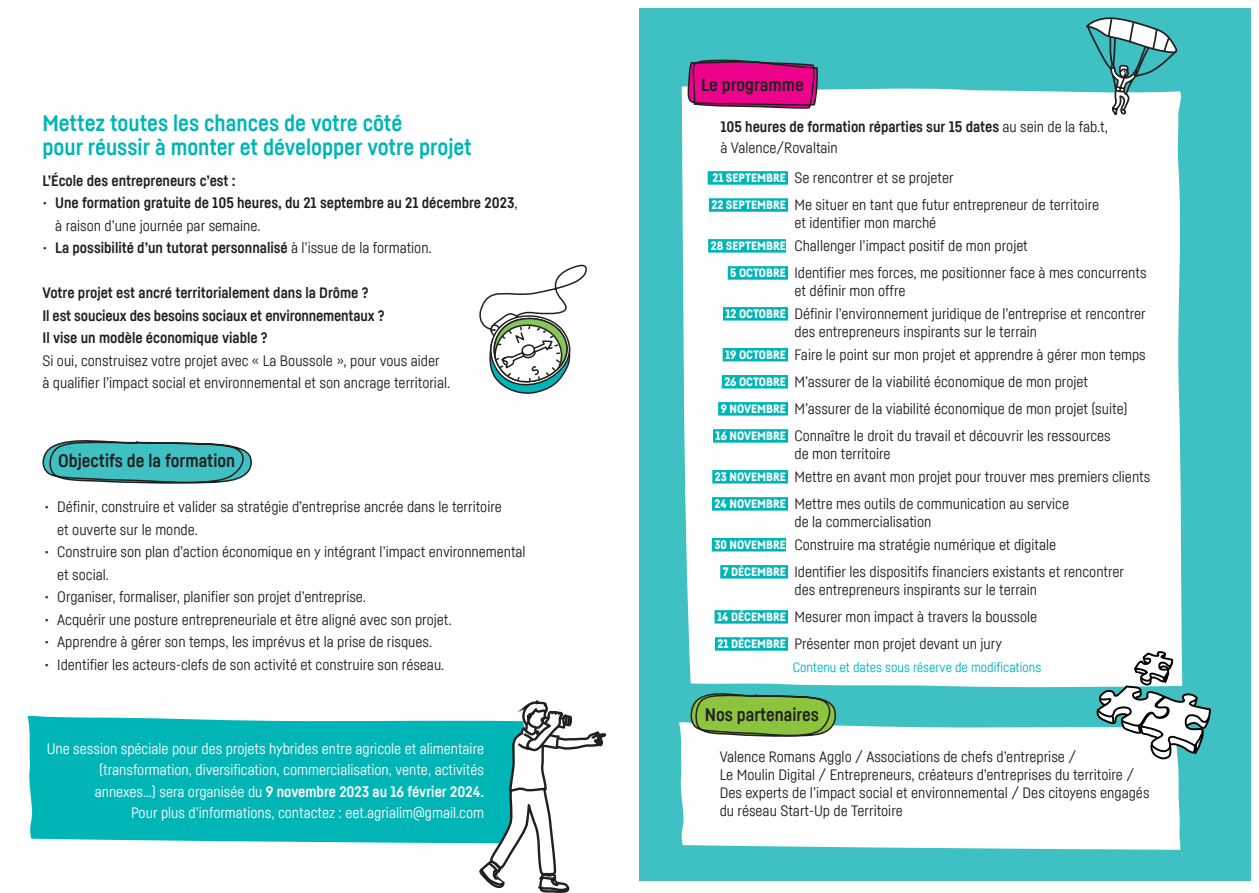
<style>
.page{position:relative;width:1259px;height:893px;background:#fff}
.page>*{position:absolute;margin:0;border:0;box-sizing:border-box;transform-origin:0 0}
.t1{font:700 22.5px/24px "Fabrikat W00";color:#00b5b6}
.t2{font:700 18px "Fabrikat W00";color:#231f20}
.t3{font:15px/18px "Fabrikat W00";color:#231f20}
.t4{font:700 15px/22.5px "Fabrikat W00";color:#231f20}
.t5{font:15px/21px "Fabrikat W00";color:#fff;text-align:right}
.t6{font:700 15px "Fabrikat W00";color:#fff}
.t7{font:13.5px "Fabrikat W00";color:#00b5b6}
.t8{font:900 12px "Fabrikat W00";color:#fff}
.s1{font-weight:400}
</style>
<div class="page">
<div style="left:639px;top:9px;width:611px;height:872px;background:#3fc0c2"></div>
<svg style="left:28px;top:715px;width:448px;height:128px;fill:#00b5b6"></svg>
<svg style="left:42px;top:440px;width:210px;height:44px"></svg>
<svg style="left:476px;top:699px;width:131px;height:194px"></svg>
<div style="left:679px;top:722px;width:501px;height:128px;background:#fff"></div>
<div style="left:682px;top:86px;width:500px;height:602px;background:#fff"></div>
<svg style="left:1083px;top:17px;width:96px;height:116px"></svg>
<svg style="left:688px;top:693px;width:149px;height:45px"></svg>
<svg style="left:685px;top:8px;width:133px;height:101px"></svg>
<svg style="left:1094px;top:640px;width:117px;height:149px"></svg>
<div style="left:707px;top:171px;width:81px;height:14px;background:#00b5b6"></div>
<div style="left:709px;top:198px;width:79px;height:14px;background:#00b5b6"></div>
<div style="left:708px;top:239px;width:78px;height:14px;background:#00b5b6"></div>
<div style="left:728px;top:266px;width:60px;height:14px;background:#00b5b6"></div>
<div style="left:723px;top:307px;width:65px;height:14px;background:#00b5b6"></div>
<div style="left:722px;top:348px;width:66px;height:13px;background:#00b5b6"></div>
<div style="left:722px;top:375px;width:66px;height:13px;background:#00b5b6"></div>
<div style="left:718px;top:402px;width:70px;height:14px;background:#00b5b6"></div>
<div style="left:713px;top:429px;width:75px;height:14px;background:#00b5b6"></div>
<div style="left:712px;top:470px;width:76px;height:14px;background:#00b5b6"></div>
<div style="left:712px;top:497px;width:76px;height:14px;background:#00b5b6"></div>
<div style="left:712px;top:538px;width:74px;height:13px;background:#00b5b6"></div>
<div style="left:720px;top:565px;width:68px;height:14px;background:#00b5b6"></div>
<div style="left:714px;top:610px;width:74px;height:14px;background:#00b5b6"></div>
<div style="left:715px;top:637px;width:73px;height:14px;background:#00b5b6"></div>
<svg style="left:479px;top:264px;width:108px;height:130px"></svg>
<p class="t1" style="left:42px;top:110px;width:431px">Mettez toutes les chances de votre côté<br>pour réussir à monter et développer votre projet</p>
<p class="t4" style="left:42px;top:169px;width:195px">L’École des entrepreneurs c’est :</p>
<p class="t4" style="left:55px;top:191px;width:464px;text-indent:-13px"><span class="s1">•</span> Une formation gratuite de 105 heures, du 21 septembre au 21 décembre 2023<span class="s1">, à raison d’une journée par semaine.</span></p>
<p class="t4" style="left:42px;top:236px;width:391px"><span class="s1">•</span> La possibilité d’un tutorat personnalisé <span class="s1">à l’issue de la formation.</span></p>
<p class="t4" style="left:42px;top:281px;width:343px">Votre projet est ancré territorialement dans la Drôme ?<br>Il est soucieux des besoins sociaux et environnementaux ?<br>Il vise un modèle économique viable ?</p>
<p class="t3" style="left:42px;top:349px;width:409px;line-height:22.5px">Si oui, construisez votre projet avec « La Boussole », pour vous aider à qualifier l’impact social et environnemental et son ancrage territorial.</p>
<p class="t2" style="left:58px;top:450px;width:178px">Objectifs de la formation</p>
<p class="t3" style="left:57px;top:495px;width:446px;line-height:22.5px;text-indent:-13px">• Définir, construire et valider sa stratégie d’entreprise ancrée dans le territoire et ouverte sur le monde.</p>
<p class="t3" style="left:57px;top:540px;width:470px;line-height:22.5px;text-indent:-13px">• Construire son plan d’action économique en y intégrant l’impact environnemental et social.</p>
<p class="t3" style="left:45px;top:588px;width:323px">• Organiser, formaliser, planifier son projet d’entreprise.</p>
<p class="t3" style="left:45px;top:610px;width:408px">• Acquérir une posture entrepreneuriale et être aligné avec son projet.</p>
<p class="t3" style="left:45px;top:633px;width:389px">• Apprendre à gérer son temps, les imprévus et la prise de risques.</p>
<p class="t3" style="left:45px;top:655px;width:401px">• Identifier les acteurs-clefs de son activité et construire son réseau.</p>
<p class="t5" style="left:47px;top:738px;width:439px">Une session spéciale pour des projets hybrides entre agricole et alimentaire (transformation, diversification, commercialisation, vente, activités</p>
<p class="t6" style="left:95px;top:783px;width:391px"><span class="s1">annexes…) sera organisée du</span> 9 novembre 2023 au 16 février 2024.</p>
<p class="t5" style="left:131px;top:802px;width:354px">Pour plus d’informations, contactez : eet.agrialim@gmail.com</p>
<p class="t2" style="left:701px;top:74px;width:104px">Le programme</p>
<p class="t4" style="left:720px;top:116px;width:389px;line-height:21px">105 heures de formation réparties sur 15 dates <span class="s1">au sein de la fab.t, à Valence/Rovaltain</span></p>
<p class="t8" style="left:712px;top:171px;width:75px">21 SEPTEMBRE</p>
<p class="t3" style="left:794px;top:168px;width:161px">Se rencontrer et se projeter</p>
<p class="t8" style="left:711px;top:198px;width:76px">22 SEPTEMBRE</p>
<p class="t3" style="left:794px;top:195px;width:306px">Me situer en tant que futur entrepreneur de territoire et identifier mon marché</p>
<p class="t8" style="left:711px;top:239px;width:77px">28 SEPTEMBRE</p>
<p class="t3" style="left:794px;top:236px;width:235px">Challenger l’impact positif de mon projet</p>
<p class="t8" style="left:730px;top:266px;width:57px">5 OCTOBRE</p>
<p class="t3" style="left:794px;top:263px;width:353px">Identifier mes forces, me positionner face à mes concurrents et définir mon offre</p>
<p class="t8" style="left:725px;top:307px;width:62px">12 OCTOBRE</p>
<p class="t3" style="left:794px;top:304px;width:353px">Définir l’environnement juridique de l’entreprise et rencontrer des entrepreneurs inspirants sur le terrain</p>
<p class="t8" style="left:725px;top:347px;width:62px">19 OCTOBRE</p>
<p class="t3" style="left:794px;top:345px;width:353px">Faire le point sur mon projet et apprendre à gérer mon temps</p>
<p class="t8" style="left:724px;top:375px;width:63px">26 OCTOBRE</p>
<p class="t3" style="left:794px;top:372px;width:295px">M’assurer de la viabilité économique de mon projet</p>
<p class="t8" style="left:720px;top:402px;width:67px">9 NOVEMBRE</p>
<p class="t3" style="left:794px;top:399px;width:334px">M’assurer de la viabilité économique de mon projet (suite)</p>
<p class="t8" style="left:715px;top:429px;width:72px">16 NOVEMBRE</p>
<p class="t3" style="left:794px;top:426px;width:318px">Connaître le droit du travail et découvrir les ressources de mon territoire</p>
<p class="t8" style="left:715px;top:470px;width:73px">23 NOVEMBRE</p>
<p class="t3" style="left:794px;top:467px;width:357px">Mettre en avant mon projet pour trouver mes premiers clients</p>
<p class="t8" style="left:714px;top:497px;width:73px">24 NOVEMBRE</p>
<p class="t3" style="left:794px;top:494px;width:276px">Mettre mes outils de communication au service de la commercialisation</p>
<p class="t8" style="left:714px;top:538px;width:73px">30 NOVEMBRE</p>
<p class="t3" style="left:794px;top:535px;width:263px">Construire ma stratégie numérique et digitale</p>
<p class="t8" style="left:723px;top:565px;width:65px">7 DÉCEMBRE</p>
<p class="t3" style="left:794px;top:562px;width:331px">Identifier les dispositifs financiers existants et rencontrer des entrepreneurs inspirants sur le terrain</p>
<p class="t8" style="left:717px;top:610px;width:70px">14 DÉCEMBRE</p>
<p class="t3" style="left:794px;top:607px;width:244px">Mesurer mon impact à travers la boussole</p>
<p class="t8" style="left:717px;top:637px;width:70px">21 DÉCEMBRE</p>
<p class="t3" style="left:794px;top:634px;width:209px">Présenter mon projet devant un jury</p>
<p class="t7" style="left:792px;top:659px;width:250px">Contenu et dates sous réserve de modifications</p>
<p class="t2" style="left:705px;top:704px;width:116px">Nos partenaires</p>
<p class="t3" style="left:719px;top:747px;width:431px">Valence Romans Agglo / Associations de chefs d’entreprise /<br>Le Moulin Digital / Entrepreneurs, créateurs d’entreprises du territoire / Des experts de l’impact social et environnemental / Des citoyens engagés du réseau Start-Up de Territoire</p>
</div>
